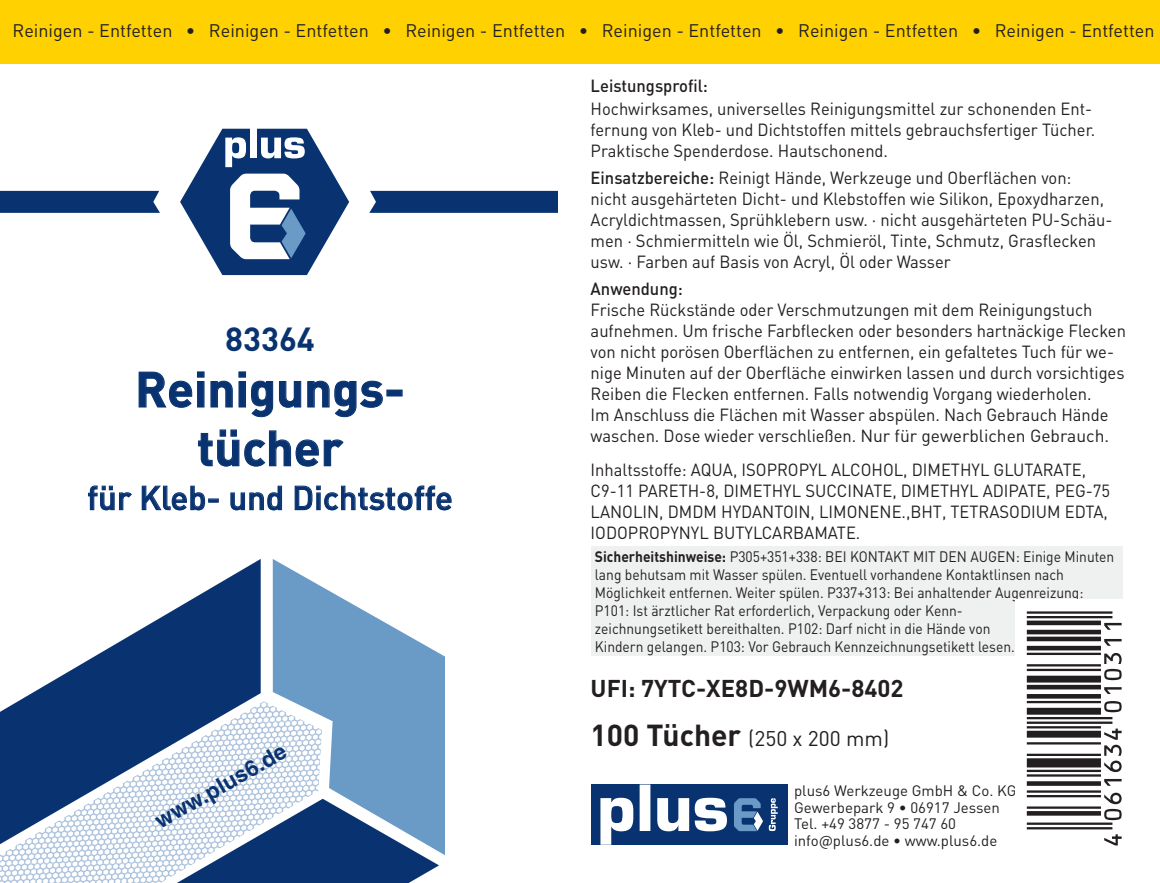
<style>
.page{position:relative;width:1160px;height:883px;background:#fff}
.page>*{position:absolute;margin:0;border:0;box-sizing:border-box;transform-origin:0 0}
.t1{font:700 48.9px/58.8px "DIN Pro";color:#093370;text-align:center}
.t2{font:500 33px "DIN Pro";color:#093370}
.t3{font:700 33px "DIN Pro";color:#093370}
.t4{font:700 24px "DIN Pro";color:#231f20}
.t5{font:700 22.2px "Helvetica LT Std";color:#093370}
.t6{font:21px "DIN Pro";color:#231f20}
.t7{font:18px "DIN Pro";color:#231f20}
.t8{font:17.4px/21px "DIN Pro";color:#231f20;scale:.95 1}
.t9{font:500 17.4px "DIN Pro";color:#231f20;scale:.95 1}
.t10{font:15px/18px "DIN Pro";color:#231f20;scale:.92 1}
.t11{font:15px/16.5px "DIN Pro";color:#231f20}
.s1{font-weight:500}
.s2{font-weight:700}
.s3{font-weight:700;font-size:30px}
</style>
<div class="page">
<svg style="left:0;top:191px;width:160px;height:22px;background:#0f3874"></svg>
<svg style="left:180px;top:129px;width:169px;height:146px"></svg>
<div style="left:369px;top:191px;width:189px;height:22px;background:#093370"></div>
<svg style="left:273px;top:559px;width:172px;height:296px;fill:#699bc6"></svg>
<svg style="left:18px;top:559px;width:243px;height:142px"></svg>
<svg style="left:0;top:701px;width:439px;height:182px"></svg>
<svg style="left:138px;top:371px;width:265px;height:47px"></svg>
<svg style="left:198px;top:429px;width:146px;height:38px"></svg>
<svg style="left:88px;top:485px;width:44px;height:26px"></svg>
<svg style="left:141px;top:485px;width:65px;height:26px"></svg>
<div style="left:194px;top:495px;width:8px;height:12px;border:1px solid #093370;border-radius:50%"></div>
<svg style="left:230px;top:485px;width:52px;height:26px"></svg>
<div style="left:271px;top:495px;width:8px;height:12px;border:1px solid #093370;border-radius:50%"></div>
<svg style="left:294px;top:485px;width:158px;height:26px"></svg>
<div style="left:0;top:0;width:1159px;height:63px;background:#ffd100"></div>
<div style="left:590px;top:784px;width:197px;height:61px;background:#093370"></div>
<svg style="left:600px;top:784px;width:127px;height:61px"></svg>
<svg style="left:734px;top:798px;width:43px;height:33px"></svg>
<div style="left:590px;top:546px;width:532px;height:110px;background:#eff0f0"></div>
<div style="left:1015px;top:599px;width:111px;height:218px;background:#fff"></div>
<svg style="left:1026px;top:611px;width:95px;height:234px"></svg>
<p class="t7" style="left:13px;top:25px;width:1143px">Reinigen - Entfetten • Reinigen - Entfetten • Reinigen - Entfetten • Reinigen - Entfetten • Reinigen - Entfetten • Reinigen - Entfetten</p>
<p class="t9" style="left:590px;top:79px;width:125px">Leistungsprofil:</p>
<p class="t8" style="left:590px;top:101px;width:532px">Hochwirksames, universelles Reinigungsmittel zur schonenden Ent&shy;fernung von Kleb- und Dichtstoffen mittels gebrauchsfertiger Tücher.<br>Praktische Spenderdose. Hautschonend.</p>
<p class="t8" style="left:590px;top:169px;width:550px"><span class="s1">Einsatzbereiche:</span> Reinigt Hände, Werkzeuge und Oberflächen von:<br>nicht ausgehärteten Dicht- und Klebstoffen wie Silikon, Epoxydharzen, Acryldichtmassen, Sprühklebern usw. · nicht ausgehärteten PU-Schäu&shy;men · Schmiermitteln wie Öl, Schmieröl, Tinte, Schmutz, Grasflecken usw. · Farben auf Basis von Acryl, Öl oder Wasser</p>
<p class="t9" style="left:590px;top:283px;width:99px">Anwendung:</p>
<p class="t8" style="left:590px;top:301px;width:565px">Frische Rückstände oder Verschmutzungen mit dem Reinigungstuch aufnehmen. Um frische Farbflecken oder besonders hartnäckige Flecken von nicht porösen Oberflächen zu entfernen, ein gefaltetes Tuch für we&shy;nige Minuten auf der Oberfläche einwirken lassen und durch vorsichtiges Reiben die Flecken entfernen. Falls notwendig Vorgang wiederholen.<br>Im Anschluss die Flächen mit Wasser abspülen. Nach Gebrauch Hände waschen. Dose wieder verschließen. Nur für gewerblichen Gebrauch.</p>
<h2 class="t3" style="left:225px;top:320px;width:91px">83364</h2>
<h1 class="t1" style="left:135px;top:361px;width:271px">Reinigungs&shy;tücher</h1>
<h2 class="t2" style="left:87px;top:486px;width:367px">für Kleb- und Dichtstoffe</h2>
<p class="t8" style="left:590px;top:461px;width:548px">Inhaltsstoffe: AQUA, ISOPROPYL ALCOHOL, DIMETHYL GLUTARATE, C9-11 PARETH-8, DIMETHYL SUCCINATE, DIMETHYL ADIPATE, PEG-75<br>LANOLIN, DMDM HYDANTOIN, LIMONENE.,BHT, TETRASODIUM EDTA, IODOPROPYNYL BUTYLCARBAMATE.</p>
<p class="t5" style="left:150px;top:811px;width:149px;rotate:-30deg">www.plus6.de</p>
<p class="t10" style="left:594px;top:549px;width:566px"><span class="s2">Sicherheitshinweise:</span> P305+351+338: BEI KONTAKT MIT DEN AUGEN: Einige Minuten lang behutsam mit Wasser spülen. Eventuell vorhandene Kontaktlinsen nach Möglichkeit entfernen. Weiter spülen. P337+313: Bei anhaltender Augenreizung:<br>P101: Ist ärztlicher Rat erforderlich, Verpackung oder Kenn-<br>zeichnungsetikett bereithalten. P102: Darf nicht in die Hände von<br>Kindern gelangen. P103: Vor Gebrauch Kennzeichnungsetikett lesen.</p>
<h3 class="t4" style="left:590px;top:674px;width:314px">UFI: 7YTC-XE8D-9WM6-8402</h3>
<p class="t6" style="left:590px;top:731px;width:300px"><span class="s3">100 Tücher</span> (250 x 200 mm)</p>
<p class="t11" style="left:794px;top:784px;width:224px">plus6 Werkzeuge GmbH &amp; Co. KG<br>Gewerbepark 9 • 06917 Jessen<br>Tel. +49 3877 - 95 747 60 info@plus6.de • www.plus6.de</p>
</div>
